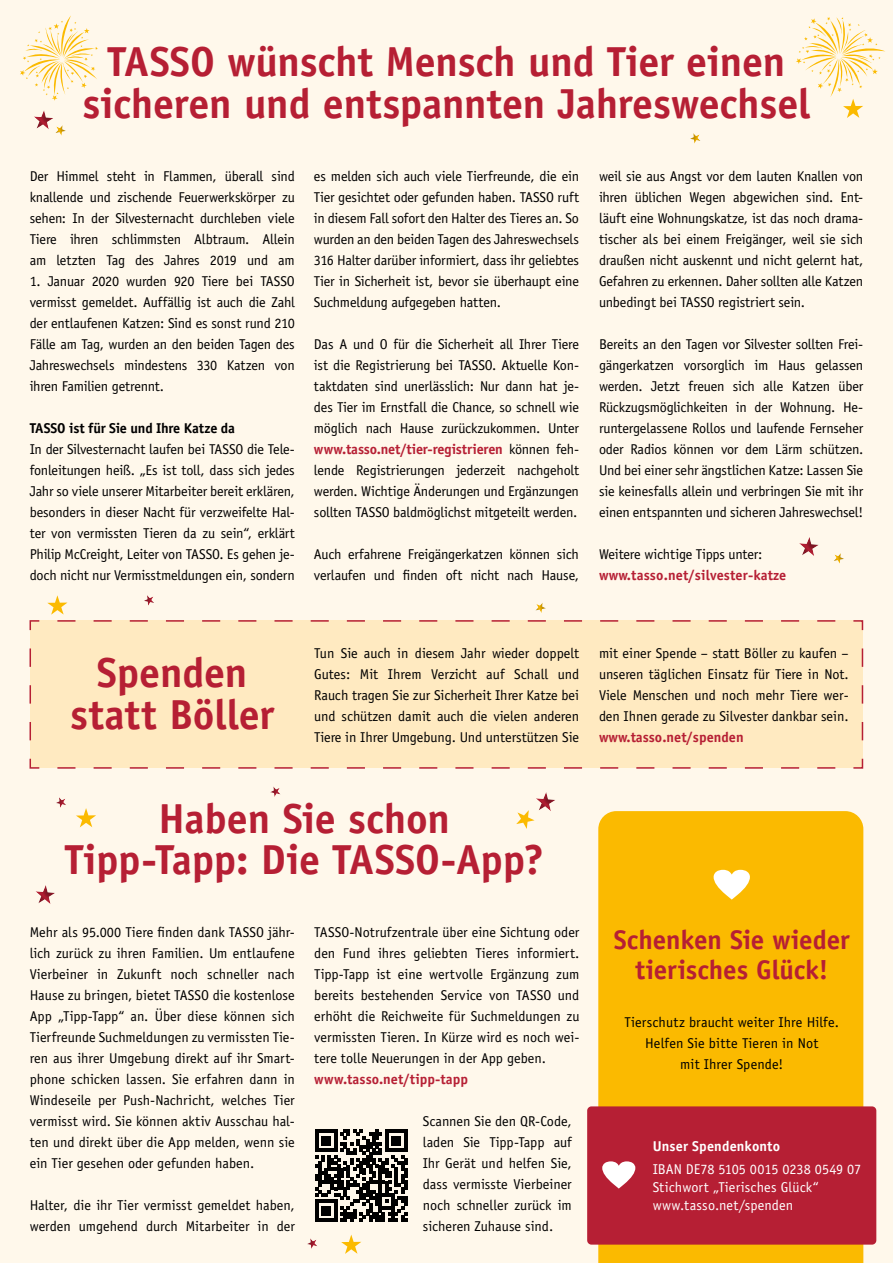
<style>
.page{position:relative;width:893px;height:1263px;background:#fff8eb}
.page>*{position:absolute;margin:0;border:0;box-sizing:border-box;transform-origin:0 0}
.t1{font:700 42px/42px "Officina Sans Std";letter-spacing:-.005em;color:#b61f34;text-align:center}
.t2{font:700 27px/30px "Officina Sans Std";letter-spacing:-.005em;color:#b61f34;text-align:center}
.t3{font:14.25px/21px "Officina Sans Std";letter-spacing:-.01em;color:#000;text-align:justify}
.t4{font:700 14.25px "Officina Sans Std";letter-spacing:.005em;color:#b61f34}
.t5{font:14.25px/18px "Officina Sans Std";letter-spacing:.005em;color:#fff}
.t6{font:14.25px/21px "Officina Sans Std";letter-spacing:.01em;color:#000;text-align:center}
.t7{font:700 14.25px "Officina Sans Std";letter-spacing:-.015em;color:#000}
.t8{font:700 14.25px "Officina Sans Std";letter-spacing:.01em;color:#fff}
.s1{font-weight:700;color:#b61f34}
</style>
<div class="page">
<svg style="left:36px;top:885px;width:19px;height:19px"></svg>
<svg style="left:516px;top:792px;width:39px;height:37px"></svg>
<svg style="left:799px;top:537px;width:45px;height:27px"></svg>
<svg style="left:34px;top:110px;width:32px;height:26px"></svg>
<svg style="left:690px;top:133px;width:10px;height:11px"></svg>
<svg style="left:270px;top:786px;width:11px;height:11px"></svg>
<svg style="left:307px;top:1238px;width:10px;height:11px"></svg>
<svg style="left:796px;top:17px;width:89px;height:101px"></svg>
<svg style="left:56px;top:797px;width:40px;height:30px"></svg>
<svg style="left:341px;top:1234px;width:20px;height:20px"></svg>
<svg style="left:315px;top:1129px;width:92px;height:93px"></svg>
<svg style="left:20px;top:15px;width:78px;height:86px"></svg>
<svg style="left:47px;top:595px;width:499px;height:20px"></svg>
<div style="left:29px;top:620px;width:835px;height:149px;background:#ffeac1"></div>
<div style="left:598px;top:811px;width:265px;height:452px;background:#fbba00"></div>
<div style="left:587px;top:1106px;width:289px;height:138px;background:#b61f34;border-radius:4px"></div>
<svg style="left:602px;top:1161px;width:33px;height:27px"></svg>
<svg style="left:714px;top:870px;width:36px;height:29px"></svg>
<h1 class="t1" style="left:82px;top:40px;width:730px">TASSO wünscht Mensch und Tier einen sicheren und entspannten Jahreswechsel</h1>
<p class="t3" style="left:30px;top:166px;width:267px">Der Himmel steht in Flammen, überall sind knallende und zischende Feuerwerkskörper zu sehen: In der Silvesternacht durchleben viele Tiere ihren schlimmsten Albtraum. Allein am letzten Tag des Jahres 2019 und am</p>
<p class="t3" style="left:30px;top:271px;width:267px">1. Januar 2020 wurden 920 Tiere bei TASSO vermisst gemeldet. Auffällig ist auch die Zahl der entlaufenen Katzen: Sind es sonst rund 210<br>Fälle am Tag, wurden an den beiden Tagen des Jahreswechsels mindestens 330 Katzen von ihren Familien getrennt.</p>
<p class="t7" style="left:30px;top:419px;width:207px">TASSO ist für Sie und Ihre Katze da</p>
<p class="t3" style="left:30px;top:439px;width:267px">In der Silvesternacht laufen bei TASSO die Tele&shy;fonleitungen heiß. „Es ist toll, dass sich jedes Jahr so viele unserer Mitarbeiter bereit erklären, besonders in dieser Nacht für verzweifelte Hal&shy;ter von vermissten Tieren da zu sein“, erklärt Philip McCreight, Leiter von TASSO. Es gehen je&shy;doch nicht nur Vermisstmeldungen ein, sondern</p>
<p class="t3" style="left:314px;top:165px;width:267px">es melden sich auch viele Tierfreunde, die ein Tier gesichtet oder gefunden haben. TASSO ruft in diesem Fall sofort den Halter des Tieres an. So wurden an den beiden Tagen des Jahreswechsels 316 Halter darüber informiert, dass ihr geliebtes Tier in Sicherheit ist, bevor sie überhaupt eine Suchmeldung aufgegeben hatten.</p>
<p class="t3" style="left:314px;top:333px;width:267px">Das A und O für die Sicherheit all Ihrer Tiere ist die Registrierung bei TASSO. Aktuelle Kon&shy;taktdaten sind unerlässlich: Nur dann hat je&shy;des Tier im Ernstfall die Chance, so schnell wie möglich nach Hause zurückzukommen. Unter <span class="s1">www.tasso.net/tier-registrieren</span> können feh&shy;lende Registrierungen jederzeit nachgeholt werden. Wichtige Änderungen und Ergänzungen sollten TASSO baldmöglichst mitgeteilt werden.</p>
<p class="t3" style="left:314px;top:543px;width:267px">Auch erfahrene Freigängerkatzen können sich verlaufen und finden oft nicht nach Hause,</p>
<p class="t3" style="left:599px;top:165px;width:266px">weil sie aus Angst vor dem lauten Knallen von ihren üblichen Wegen abgewichen sind. Ent&shy;läuft eine Wohnungskatze, ist das noch drama&shy;tischer als bei einem Freigänger, weil sie sich draußen nicht auskennt und nicht gelernt hat, Gefahren zu erkennen. Daher sollten alle Katzen unbedingt bei TASSO registriert sein.</p>
<p class="t3" style="left:599px;top:333px;width:266px">Bereits an den Tagen vor Silvester sollten Frei&shy;gängerkatzen vorsorglich im Haus gelassen werden. Jetzt freuen sich alle Katzen über Rückzugsmöglichkeiten in der Wohnung. He&shy;runtergelassene Rollos und laufende Fernseher oder Radios können vor dem Lärm schützen.<br>Und bei einer sehr ängstlichen Katze: Lassen Sie sie keinesfalls allein und verbringen Sie mit ihr einen entspannten und sicheren Jahreswechsel!</p>
<p class="t3" style="left:599px;top:543px;width:165px">Weitere wichtige Tipps unter:</p>
<p class="t4" style="left:599px;top:566px;width:189px">www.tasso.net/silvester-katze</p>
<p class="t3" style="left:314px;top:642px;width:267px">Tun Sie auch in diesem Jahr wieder doppelt Gutes: Mit Ihrem Verzicht auf Schall und Rauch tragen Sie zur Sicherheit Ihrer Katze bei und schützen damit auch die vielen anderen Tiere in Ihrer Umgebung. Und unterstützen Sie</p>
<h1 class="t1" style="left:70px;top:651px;width:206px">Spenden statt Böller</h1>
<p class="t3" style="left:599px;top:642px;width:251px">mit einer Spende – statt Böller zu kaufen – unseren täglichen Einsatz für Tiere in Not.<br>Viele Menschen und noch mehr Tiere wer&shy;den Ihnen gerade zu Silvester dankbar sein.</p>
<p class="t4" style="left:599px;top:728px;width:146px">www.tasso.net/spenden</p>
<h1 class="t1" style="left:65px;top:797px;width:481px;line-height:41.2px">Haben Sie schon<br>Tipp-Tapp: Die TASSO-App?</h1>
<p class="t3" style="left:30px;top:921px;width:267px">Mehr als 95.000 Tiere finden dank TASSO jähr&shy;lich zurück zu ihren Familien. Um entlaufene Vierbeiner in Zukunft noch schneller nach Hause zu bringen, bietet TASSO die kostenlose App „Tipp-Tapp“ an. Über diese können sich Tierfreunde Suchmeldungen zu vermissten Tie&shy;ren aus ihrer Umgebung direkt auf ihr Smart&shy;phone schicken lassen. Sie erfahren dann in Windeseile per Push-Nachricht, welches Tier vermisst wird. Sie können aktiv Ausschau hal&shy;ten und direkt über die App melden, wenn sie ein Tier gesehen oder gefunden haben.</p>
<p class="t3" style="left:30px;top:1194px;width:267px">Halter, die ihr Tier vermisst gemeldet haben, werden umgehend durch Mitarbeiter in der</p>
<p class="t3" style="left:314px;top:921px;width:267px">TASSO-Notrufzentrale über eine Sichtung oder den Fund ihres geliebten Tieres informiert.<br>Tipp-Tapp ist eine wertvolle Ergänzung zum bereits bestehenden Service von TASSO und erhöht die Reichweite für Suchmeldungen zu vermissten Tieren. In Kürze wird es noch wei&shy;tere tolle Neuerungen in der App geben.</p>
<p class="t4" style="left:314px;top:1070px;width:155px">www.tasso.net/tipp-tapp</p>
<p class="t3" style="left:423px;top:1110px;width:151px">Scannen Sie den QR-Code, laden Sie Tipp-Tapp auf Ihr Gerät und helfen Sie, dass vermisste Vierbeiner noch schneller zurück im sicheren Zuhause sind.</p>
<h2 class="t2" style="left:614px;top:925px;width:237px">Schenken Sie wieder tierisches Glück!</h2>
<p class="t6" style="left:625px;top:1012px;width:216px">Tierschutz braucht weiter Ihre Hilfe.<br>Helfen Sie bitte Tieren in Not<br>mit Ihrer Spende!</p>
<p class="t8" style="left:653px;top:1137px;width:129px">Unser Spendenkonto</p>
<p class="t5" style="left:653px;top:1160px;width:210px">IBAN DE78 5105 0015 0238 0549 07<br>Stichwort „Tierisches Glück“ www.tasso.net/spenden</p>
</div>
